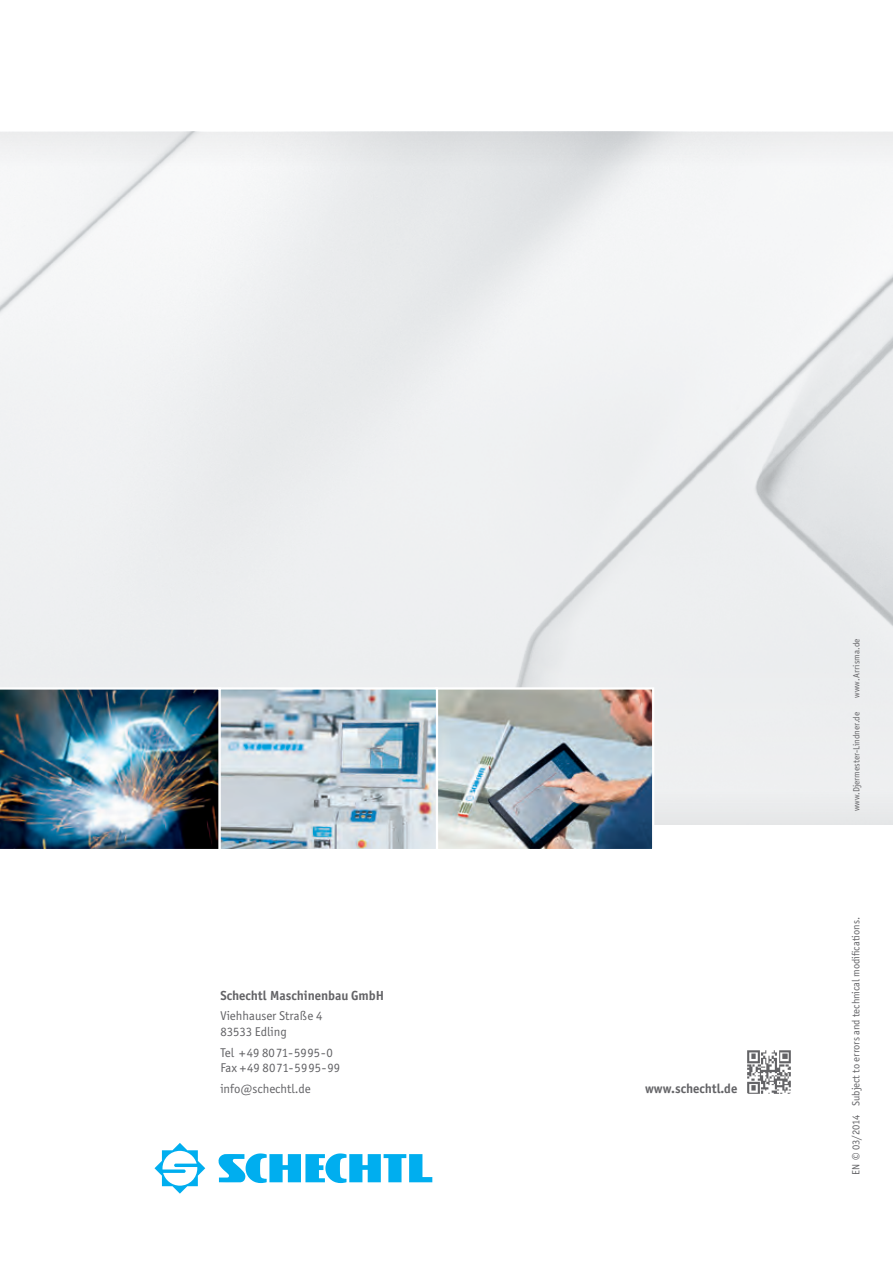
<style>
.page{position:relative;width:893px;height:1263px;background:#fff}
.page>*{position:absolute;margin:0;border:0;box-sizing:border-box;transform-origin:0 0}
.t1{font:700 13.2px "Officina San ITC";color:#636366}
.t2{font:12.75px/15.8px "Officina San ITC";color:#636366}
.t3{font:10.5px "Officina San ITC";color:#636366}
.t4{font:9px "Officina San ITC";color:#636366}
</style>
<div class="page">
<img style="left:0;top:180px;width:893px;height:426px">
<div style="left:0;top:606px;width:893px;height:171px;background:#eceeef"></div>
<svg style="left:0;top:132px;width:893px;height:48px;fill:#edeeef"></svg>
<div style="left:0;top:777px;width:893px;height:48px;background:#ebedee"></div>
<svg style="left:154px;top:1143px;width:51px;height:51px"></svg>
<svg style="left:218px;top:1153px;width:214px;height:30px"></svg>
<img style="left:438px;top:690px;width:213px;height:158px">
<div style="left:435px;top:687px;width:219px;height:164px;border:2px solid #fff"></div>
<img style="left:0;top:687px;width:219px;height:162px">
<img style="left:222px;top:690px;width:213px;height:158px">
<div style="left:219px;top:687px;width:219px;height:164px;border:2px solid #fff"></div>
<img style="left:747px;top:1050px;width:44px;height:44px">
<p class="t1" style="left:220px;top:987px;width:165px">Schechtl Maschinenbau GmbH</p>
<p class="t2" style="left:220px;top:1008px;width:104px">Viehhauser Straße 4<br>83533 Edling</p>
<p class="t2" style="left:220px;top:1044px;width:121px">Tel +49 8071-5995-0<br>Fax +49 8071-5995-99</p>
<p class="t2" style="left:220px;top:1081px;width:92px">info@schechtl.de</p>
<p class="t1" style="left:645px;top:1081px;width:94px">www.schechtl.de</p>
<p class="t4" style="left:851px;top:698px;width:61px;rotate:-90deg">www.Arrisma.de</p>
<p class="t4" style="left:851px;top:811px;width:101px;rotate:-90deg">www.Djermester-Lindner.de</p>
<p class="t3" style="left:850px;top:1175px;width:259px;rotate:-90deg">EN © 03/2014 Subject to errors and technical modifications.</p>
</div>
